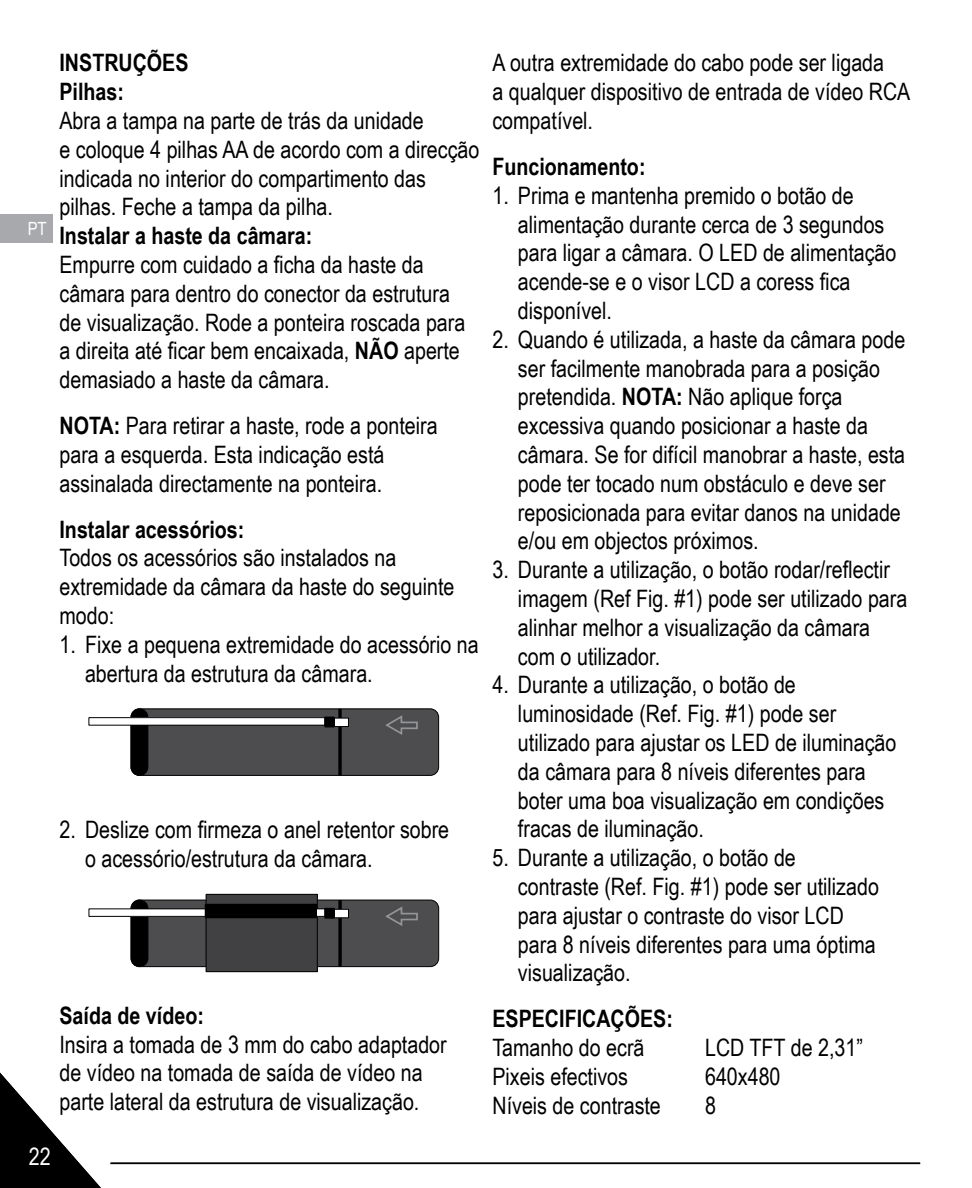
<style>
.page{position:relative;width:972px;height:1188px;background:#fff}
.page>*{position:absolute;margin:0;border:0;box-sizing:border-box;transform-origin:0 0}
.t1{font:24px/28.8px "Arial Narrow";color:#000}
.t2{font:700 24px/28.8px "Arial Narrow";color:#000}
.t3{font:24px "Arial Narrow";color:#fff}
.t4{font:18.3px "Arial Narrow";color:#fff}
.s1{font-weight:700}
</style>
<div class="page">
<svg style="left:0;top:1072px;width:120px;height:116px"></svg>
<hr style="left:111px;top:1163px;width:809px;height:1px;background:#000">
<div style="left:0;top:215px;width:53px;height:28px;background:#a7a9ac"></div>
<div style="left:131px;top:709px;width:308px;height:66px;background:#4d4d4f;border-radius:8px"></div>
<div style="left:131px;top:708px;width:308px;height:68px;border:1px solid #000;border-radius:8px"></div>
<div style="left:131px;top:709px;width:17px;height:66px;background:#000;border-radius:8px"></div>
<div style="left:131px;top:708px;width:17px;height:68px;border:1px solid #000;border-radius:8px"></div>
<svg style="left:338px;top:709px;width:4px;height:66px"></svg>
<div style="left:89px;top:718px;width:236px;height:7px;background:#fff"></div>
<div style="left:88px;top:717px;width:237px;height:9px;border:1px solid #000"></div>
<div style="left:334px;top:718px;width:14px;height:9px;background:#fff"></div>
<div style="left:334px;top:718px;width:15px;height:9px;border:1px solid #000"></div>
<div style="left:325px;top:717px;width:9px;height:10px;background:#000"></div>
<div style="left:324px;top:717px;width:11px;height:10px;border:1px solid #000"></div>
<svg style="left:385px;top:715px;width:33px;height:20px"></svg>
<div style="left:131px;top:900px;width:308px;height:67px;background:#4d4d4f;border-radius:8px"></div>
<div style="left:131px;top:900px;width:308px;height:67px;border:1px solid #000;border-radius:8px"></div>
<div style="left:131px;top:900px;width:17px;height:67px;background:#000;border-radius:8px"></div>
<div style="left:131px;top:900px;width:17px;height:67px;border:1px solid #000;border-radius:8px"></div>
<svg style="left:338px;top:900px;width:4px;height:67px"></svg>
<div style="left:206px;top:894px;width:111px;height:78px;background:#414042"></div>
<div style="left:206px;top:894px;width:112px;height:78px;border:1px solid #000"></div>
<div style="left:89px;top:909px;width:236px;height:7px;background:#fff"></div>
<div style="left:89px;top:908px;width:236px;height:9px;border:1px solid #000"></div>
<div style="left:334px;top:909px;width:15px;height:9px;background:#fff"></div>
<div style="left:334px;top:909px;width:15px;height:9px;border:1px solid #000"></div>
<div style="left:325px;top:908px;width:9px;height:10px;background:#000"></div>
<div style="left:324px;top:908px;width:11px;height:11px;border:1px solid #000"></div>
<svg style="left:385px;top:907px;width:33px;height:19px"></svg>
<div style="left:205px;top:904px;width:111px;height:14px;background:#000"></div>
<p class="t4" style="left:28px;top:215px;width:21px">PT</p>
<p class="t2" style="left:60px;top:47px;width:131px">INSTRUÇÕES<br>Pilhas:</p>
<p class="t1" style="left:60px;top:105px;width:421px">Abra a tampa na parte de trás da unidade<br>e coloque 4 pilhas AA de acordo com a direcção indicada no interior do compartimento das pilhas. Feche a tampa da pilha.</p>
<p class="t2" style="left:60px;top:220px;width:254px">Instalar a haste da câmara:</p>
<p class="t1" style="left:60px;top:249px;width:407px">Empurre com cuidado a ficha da haste da câmara para dentro do conector da estrutura de visualização. Rode a ponteira roscada para a direita até ficar bem encaixada, <span class="s1">NÃO</span> aperte demasiado a haste da câmara.</p>
<p class="t1" style="left:60px;top:410px;width:380px"><span class="s1">NOTA:</span> Para retirar a haste, rode a ponteira para a esquerda. Esta indicação está assinalada directamente na ponteira.</p>
<p class="t2" style="left:60px;top:513px;width:186px">Instalar acessórios:</p>
<p class="t1" style="left:60px;top:543px;width:396px">Todos os acessórios são instalados na extremidade da câmara da haste do seguinte modo:</p>
<p class="t1" style="left:85px;top:629px;width:395px;text-indent:-26px">1. Fixe a pequena extremidade do acessório na abertura da estrutura da câmara.</p>
<p class="t1" style="left:85px;top:815px;width:366px;text-indent:-26px">2. Deslize com firmeza o anel retentor sobre o acessório/estrutura da câmara.</p>
<p class="t2" style="left:60px;top:1000px;width:146px">Saída de vídeo:</p>
<p class="t1" style="left:60px;top:1029px;width:389px">Insira a tomada de 3 mm do cabo adaptador de vídeo na tomada de saída de vídeo na parte lateral da estrutura de visualização.</p>
<p class="t3" style="left:29px;top:1138px;width:23px">22</p>
<p class="t1" style="left:492px;top:48px;width:419px">A outra extremidade do cabo pode ser ligada<br>a qualquer dispositivo de entrada de vídeo RCA compatível.</p>
<p class="t2" style="left:492px;top:151px;width:155px">Funcionamento:</p>
<p class="t1" style="left:518px;top:180px;width:380px;text-indent:-26px">1. Prima e mantenha premido o botão de alimentação durante cerca de 3 segundos para ligar a câmara. O LED de alimentação acende-se e o visor LCD a coress fica disponível.</p>
<p class="t1" style="left:518px;top:324px;width:389px;text-indent:-26px">2. Quando é utilizada, a haste da câmara pode ser facilmente manobrada para a posição pretendida. <span class="s1">NOTA:</span> Não aplique força excessiva quando posicionar a haste da câmara. Se for difícil manobrar a haste, esta pode ter tocado num obstáculo e deve ser reposicionada para evitar danos na unidade e/ou em objectos próximos.</p>
<p class="t1" style="left:518px;top:554px;width:391px;text-indent:-26px">3. Durante a utilização, o botão rodar/reflectir imagem (Ref Fig. #1) pode ser utilizado para alinhar melhor a visualização da câmara com o utilizador.</p>
<p class="t1" style="left:518px;top:670px;width:380px;text-indent:-26px">4. Durante a utilização, o botão de luminosidade (Ref. Fig. #1) pode ser utilizado para ajustar os LED de iluminação da câmara para 8 níveis diferentes para boter uma boa visualização em condições fracas de iluminação.</p>
<p class="t1" style="left:518px;top:842px;width:362px;text-indent:-26px">5. Durante a utilização, o botão de contraste (Ref. Fig. #1) pode ser utilizado para ajustar o contraste do visor LCD para 8 níveis diferentes para uma óptima visualização.</p>
<p class="t2" style="left:492px;top:1003px;width:182px">ESPECIFICAÇÕES:</p>
<p class="t1" style="left:492px;top:1032px;width:154px">Tamanho do ecrã</p>
<p class="t1" style="left:705px;top:1032px;width:159px">LCD TFT de 2,31”</p>
<p class="t1" style="left:492px;top:1061px;width:137px">Pixeis efectivos</p>
<p class="t1" style="left:705px;top:1061px;width:77px">640x480</p>
<p class="t1" style="left:492px;top:1090px;width:170px">Níveis de contraste</p>
<p class="t1" style="left:705px;top:1090px;width:12px">8</p>
</div>
